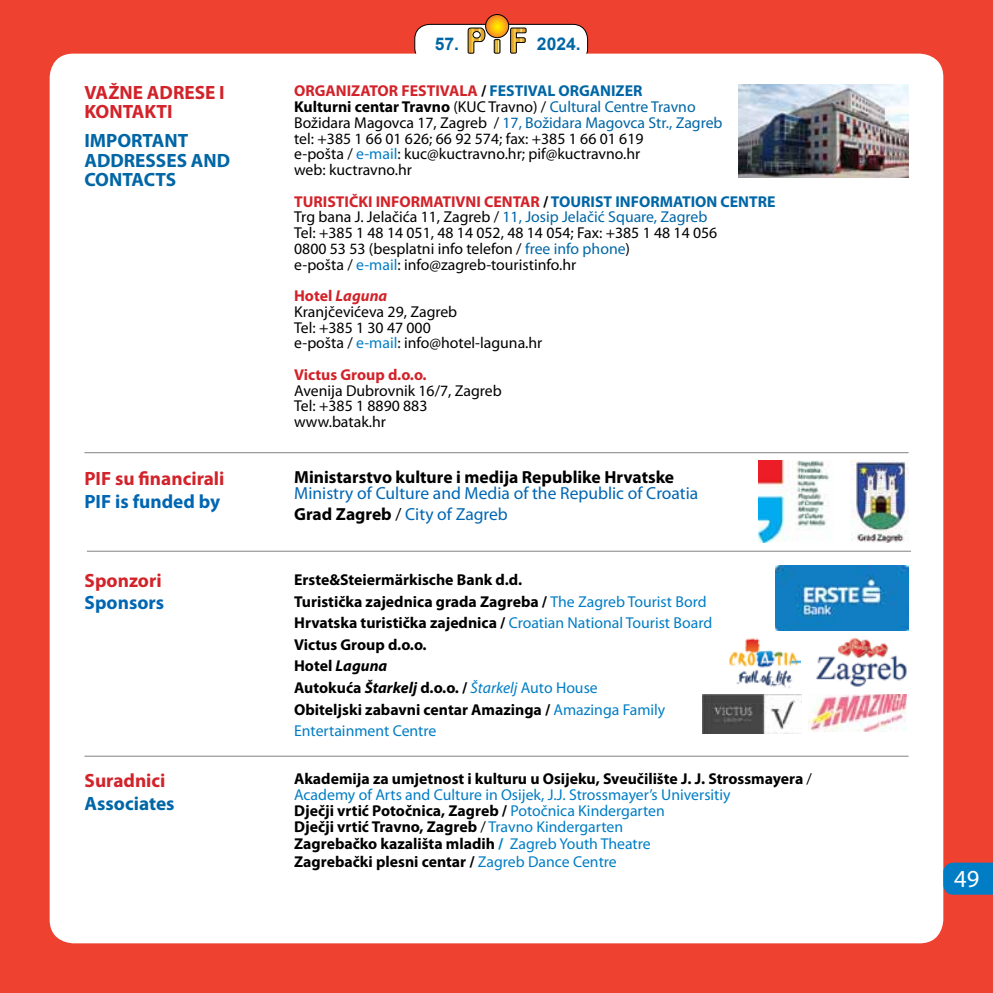
<style>
.page{position:relative;width:993px;height:993px;background:#fff}
.page>*{position:absolute;margin:0;border:0;box-sizing:border-box;transform-origin:0 0}
.t1{font:24.5px "Myriad Pro";color:#fff}
.t2{font:700 19.25px/19.2px "Myriad Pro";color:#d2232a}
.t3{font:700 19.25px/19.2px "Myriad Pro";color:#0066a6}
.t4{font:700 19.25px "Myriad Pro";color:#0066b3}
.t5{font:17.5px/20.7px "Myriad Pro";color:#0066b3}
.t6{font:700 17.5px "Myriad Pro";color:#000}
.t7{font:700 17.5px "Arial";color:#0066a6}
.t8{font:15.75px/15.8px "Myriad Pro";color:#000}
.t9{font:700 15.75px/21.5px "Myriad Pro";color:#000}
.t10{font:700 15.75px "Myriad Pro";color:#d2232a}
.s1{font-weight:700;color:#d2232a}
.s2{font-weight:700}
.s3{font-weight:700;color:#0066a6}
.s4{color:#0066a6}
.s5{color:#007dc5}
.s6{font-weight:700;font-style:italic;color:#d2232a}
.s7{font-weight:700;color:#000}
.s8{color:#000}
.s9{font-weight:400;color:#007dc5}
.s10{font-style:italic}
.s11{font-weight:400;font-style:italic;color:#007dc5}
.s12{font-weight:400}
</style>
<div class="page">
<div style="left:0;top:0;width:992px;height:992px;background:#ef4130"></div>
<div style="left:414px;top:24px;width:173px;height:39px;background:#fff;border-radius:15px"></div>
<div style="left:414px;top:24px;width:173px;height:39px;border:1px solid #000;border-radius:15px"></div>
<div style="left:50px;top:54px;width:893px;height:889px;background:#fff;border-radius:24px"></div>
<svg style="left:943px;top:862px;width:49px;height:32px;background:#0b7abe"></svg>
<svg style="left:467px;top:28px;width:18px;height:25px"></svg>
<svg style="left:510px;top:28px;width:16px;height:25px"></svg>
<svg style="left:496px;top:41px;width:2px;height:10px"></svg>
<div style="left:494px;top:39px;width:6px;height:14px;border:1px solid #000"></div>
<svg style="left:485px;top:15px;width:23px;height:23px"></svg>
<div style="left:485px;top:14px;width:23px;height:24px;border:1px solid #000;border-radius:50%"></div>
<img style="left:816px;top:638px;width:91px;height:49px">
<img style="left:850px;top:460px;width:58px;height:82px">
<hr style="left:87px;top:550px;width:823px;height:1px;background:#808285">
<hr style="left:84px;top:755px;width:824px;height:1px;background:#808285">
<img style="left:729px;top:638px;width:71px;height:50px">
<img style="left:738px;top:84px;width:170px;height:93px">
<hr style="left:84px;top:452px;width:824px;height:1px;background:#808285">
<img style="left:758px;top:460px;width:71px;height:82px">
<img style="left:702px;top:694px;width:99px;height:39px">
<img style="left:808px;top:694px;width:98px;height:37px">
<img style="left:775px;top:565px;width:133px;height:65px">
<p class="t7" style="left:434px;top:32px;width:26px">57.</p>
<p class="t7" style="left:537px;top:32px;width:45px">2024.</p>
<p class="t2" style="left:84px;top:82px;width:142px">VAŽNE ADRESE I<br>KONTAKTI</p>
<p class="t3" style="left:84px;top:130px;width:147px">IMPORTANT<br>ADDRESSES AND<br>CONTACTS</p>
<p class="t8" style="left:294px;top:83px;width:430px"><span class="s1">ORGANIZATOR FESTIVALA</span> <span class="s2">/</span> <span class="s3">FESTIVAL ORGANIZER<br></span><span class="s2">Kulturni centar Travno</span> (KUC Travno) / <span class="s4">Cultural Centre Travno </span>Božidara Magovca 17, Zagreb / <span class="s4">17, Božidara Magovca Str., Zagreb </span>tel: +385 1 66 01 626; 66 92 574; fax: +385 1 66 01 619<br>e-pošta / <span class="s5">e-mail</span>: kuc@kuctravno.hr; pif@kuctravno.hr<br>web: kuctravno.hr</p>
<p class="t8" style="left:294px;top:193px;width:483px"><span class="s1">TURISTIČKI INFORMATIVNI CENTAR</span> <span class="s2">/</span> <span class="s3">TOURIST INFORMATION CENTRE </span>Trg bana J. Jelačića 11, Zagreb / <span class="s4">11, Josip Jelačić Square, Zagreb<br></span>Tel: +385 1 48 14 051, 48 14 052, 48 14 054; Fax: +385 1 48 14 056<br>0800 53 53 (besplatni info telefon / <span class="s4">free info phone</span>)<br>e-pošta / <span class="s5">e-mail</span>: info@zagreb-touristinfo.hr</p>
<p class="t8" style="left:294px;top:287px;width:250px"><span class="s1">Hotel</span> <span class="s6">Laguna<br></span>Kranjčevićeva 29, Zagreb<br>Tel: +385 1 30 47 000<br>e-pošta / <span class="s5">e-mail</span>: info@hotel-laguna.hr</p>
<p class="t10" style="left:294px;top:364px;width:134px">Victus Group d.o.o.</p>
<p class="t8" style="left:294px;top:382px;width:209px">Avenija Dubrovnik 16/7, Zagreb<br>Tel: +385 1 8890 883 www.batak.hr</p>
<p class="t2" style="left:84px;top:467px;width:142px">PIF su financirali</p>
<p class="t4" style="left:84px;top:488px;width:137px">PIF is funded by</p>
<p class="t6" style="left:294px;top:466px;width:381px">Ministarstvo kulture i medija Republike Hrvatske</p>
<p class="t5" style="left:294px;top:482px;width:405px">Ministry of Culture and Media of the Republic of Croatia<br><span class="s7">Grad Zagreb</span> <span class="s8">/</span> City of Zagreb</p>
<p class="t2" style="left:85px;top:569px;width:78px">Sponzori</p>
<p class="t4" style="left:85px;top:590px;width:81px">Sponsors</p>
<p class="t9" style="left:294px;top:568px;width:419px">Erste&amp;Steiermärkische Bank d.d.<br>Turistička zajednica grada Zagreba / <span class="s9">The Zagreb Tourist Bord </span>Hrvatska turistička zajednica / <span class="s9">Croatian National Tourist Board </span>Victus Group d.o.o.<br>Hotel <span class="s10">Laguna<br></span>Autokuća <span class="s10">Štarkelj</span> d.o.o. / <span class="s11">Štarkelj</span> <span class="s9">Auto House<br></span>Obiteljski zabavni centar Amazinga / <span class="s9">Amazinga Family Entertainment Centre</span></p>
<p class="t2" style="left:85px;top:769px;width:82px">Suradnici</p>
<p class="t3" style="left:85px;top:792px;width:91px">Associates</p>
<p class="t9" style="left:294px;top:770px;width:519px;line-height:15.8px">Akademija za umjetnost i kulturu u Osijeku, Sveučilište J. J. Strossmayera <span class="s12">/ </span><span class="s9">Academy of Arts and Culture in Osijek, J.J. Strossmayer’s Universitiy<br></span>Dječji vrtić Potočnica, Zagreb / <span class="s9">Potočnica Kindergarten<br></span>Dječji vrtić Travno, Zagreb <span class="s12">/</span> <span class="s9">Travno Kindergarten</span></p>
<p class="t9" style="left:294px;top:834px;width:358px;line-height:17.5px">Zagrebačko kazališta mladih <span class="s5">/</span> <span class="s9">Zagreb Youth Theatre<br></span>Zagrebački plesni centar / <span class="s9">Zagreb Dance Centre</span></p>
<h1 class="t1" style="left:953px;top:863px;width:27px">49</h1>
</div>
